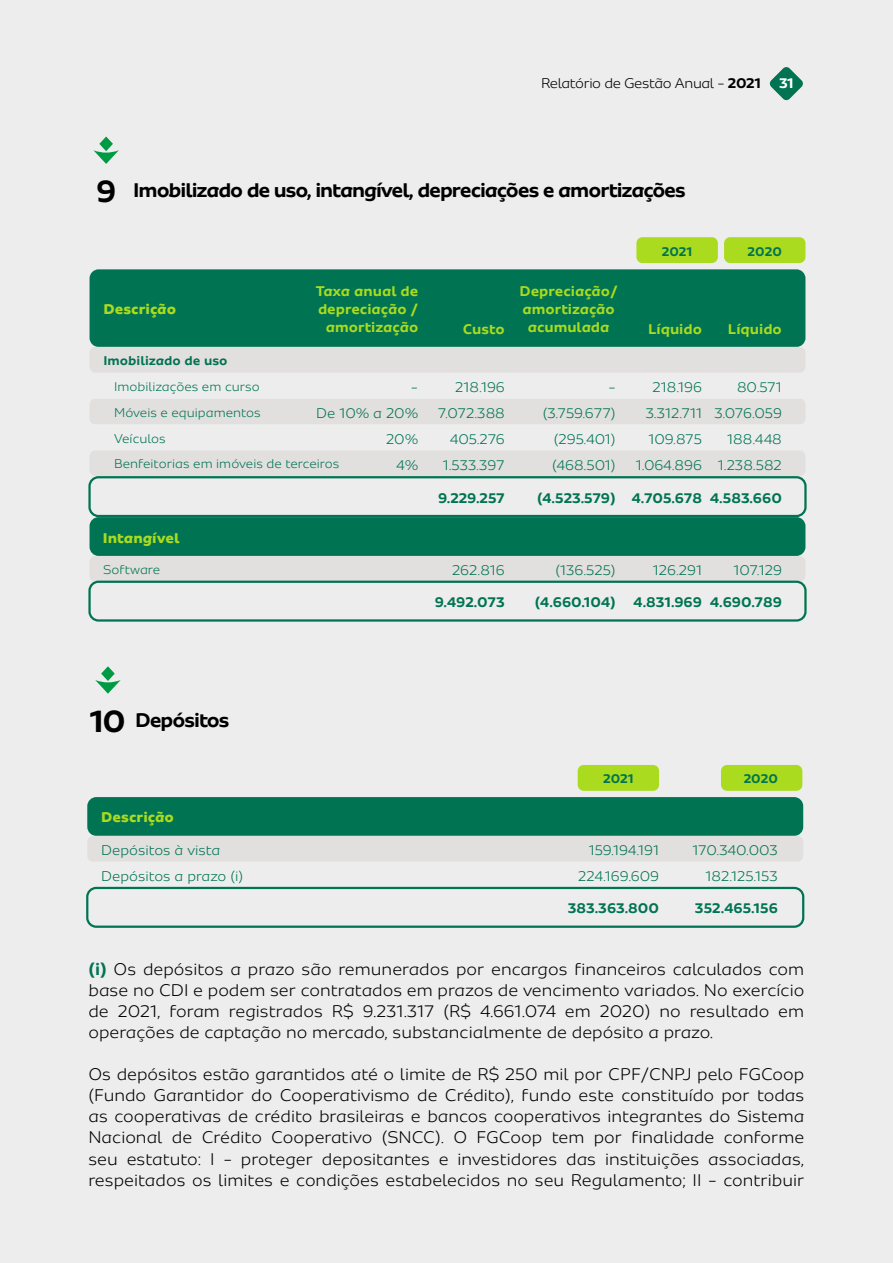
<style>
.page{position:relative;width:893px;height:1263px;background:#ededed}
.page>*{position:absolute;margin:0;border:0;box-sizing:border-box;transform-origin:0 0}
.t1{font:700 21px "Sua";letter-spacing:-.05em;color:#000}
.t2{font:300 18px/21px "Sua";color:#000;text-align:justify}
.t3{font:300 15px/25.8px "Sua";color:#007452;text-align:right}
.t4{font:700 15px "Sua";color:#007452}
.t5{font:700 15px/18px "Sua";color:#aadb1e}
.t6{font:300 15px "Sua";letter-spacing:-.025em;color:#000}
.t7{font:800 15px "Sua";color:#aadb1e}
.t8{font:300 13.5px/25.8px "Sua";color:#007452}
.t9{font:700 13.5px "Sua";color:#007452}
.s1{font-weight:700}
.s2{font-weight:700;color:#fff}
.s3{font-size:33px}
.s4{font-weight:700;color:#007452}
</style>
<div class="page">
<svg style="left:769px;top:67px;width:34px;height:34px"></svg>
<div style="left:721px;top:765px;width:81px;height:26px;background:#aadb1e;border-radius:6px"></div>
<div style="left:578px;top:765px;width:81px;height:26px;background:#aadb1e;border-radius:6px"></div>
<div style="left:87px;top:797px;width:716px;height:39px;background:#007452;border-radius:9px"></div>
<div style="left:87px;top:836px;width:716px;height:26px;background:#e2dfdf;border-radius:6px"></div>
<div style="left:86px;top:887px;width:718px;height:41px;border:2px solid #007452;border-radius:9px"></div>
<svg style="left:93px;top:137px;width:26px;height:27px"></svg>
<div style="left:90px;top:269px;width:715px;height:78px;background:#007452;border-radius:9px"></div>
<div style="left:90px;top:347px;width:715px;height:26px;background:#e2dfdf;border-radius:6px"></div>
<div style="left:90px;top:556px;width:715px;height:26px;background:#e2dfdf;border-radius:6px"></div>
<div style="left:90px;top:450px;width:715px;height:26px;background:#e2dfdf;border-radius:6px"></div>
<div style="left:90px;top:399px;width:715px;height:25px;background:#e2dfdf;border-radius:6px"></div>
<div style="left:88px;top:476px;width:719px;height:41px;border:2px solid #007452;border-radius:9px"></div>
<div style="left:88px;top:581px;width:719px;height:41px;border:2px solid #007452;border-radius:9px"></div>
<div style="left:724px;top:237px;width:81px;height:26px;background:#aadb1e;border-radius:6px"></div>
<div style="left:636px;top:237px;width:82px;height:26px;background:#aadb1e;border-radius:6px"></div>
<div style="left:90px;top:517px;width:715px;height:39px;background:#007452;border-radius:9px"></div>
<svg style="left:95px;top:666px;width:26px;height:28px"></svg>
<p class="t6" style="left:541px;top:75px;width:254px">Relatório de Gestão Anual - <span class="s1">2021</span> <span class="s2">31</span></p>
<p class="t1" style="left:96px;top:178px;width:591px"><span class="s3">9</span> Imobilizado de uso, intangível, depreciações e amortizações</p>
<p class="t7" style="left:103px;top:300px;width:74px">Descrição</p>
<p class="t5" style="left:316px;top:282px;width:104px;text-align:right">Taxa anual de depreciação / amortização</p>
<p class="t9" style="left:103px;top:353px;width:126px">Imobilizado de uso</p>
<p class="t8" style="left:114px;top:374px;width:227px">Imobilizações em curso<br>Móveis e equipamentos<br>Veículos<br>Benfeitorias em imóveis de terceiros</p>
<p class="t3" style="left:316px;top:374px;width:104px">-<br>De 10% a 20%<br>20%<br>4%</p>
<p class="t7" style="left:103px;top:528px;width:78px">Intangível</p>
<p class="t8" style="left:103px;top:557px;width:59px">Software</p>
<p class="t5" style="left:519px;top:282px;width:100px">Depreciação/ amortização</p>
<p class="t5" style="left:463px;top:319px;width:43px">Custo</p>
<p class="t5" style="left:528px;top:318px;width:83px">acumulada</p>
<p class="t9" style="left:662px;top:243px;width:32px">2021</p>
<p class="t9" style="left:748px;top:243px;width:36px">2020</p>
<p class="t5" style="left:648px;top:319px;width:55px">Líquido</p>
<p class="t5" style="left:728px;top:319px;width:55px">Líquido</p>
<p class="t3" style="left:438px;top:374px;width:69px">218.196<br>7.072.388<br>405.276<br>1.533.397</p>
<p class="t4" style="left:438px;top:489px;width:68px">9.229.257</p>
<p class="t3" style="left:543px;top:374px;width:74px">- (3.759.677) (295.401) (468.501)</p>
<p class="t4" style="left:537px;top:489px;width:80px">(4.523.579)</p>
<p class="t3" style="left:636px;top:374px;width:68px">218.196<br>3.312.711<br>109.875<br>1.064.896</p>
<p class="t3" style="left:714px;top:374px;width:69px">80.571<br>3.076.059<br>188.448<br>1.238.582</p>
<p class="t4" style="left:632px;top:489px;width:72px">4.705.678</p>
<p class="t4" style="left:710px;top:489px;width:73px">4.583.660</p>
<p class="t3" style="left:452px;top:557px;width:54px">262.816</p>
<p class="t4" style="left:435px;top:593px;width:72px">9.492.073</p>
<p class="t3" style="left:555px;top:557px;width:62px">(136.525)</p>
<p class="t4" style="left:535px;top:593px;width:82px">(4.660.104)</p>
<p class="t3" style="left:653px;top:557px;width:51px">126.291</p>
<p class="t4" style="left:634px;top:593px;width:70px">4.831.969</p>
<p class="t3" style="left:733px;top:557px;width:50px">107.129</p>
<p class="t4" style="left:710px;top:593px;width:73px">4.690.789</p>
<p class="t1" style="left:90px;top:707px;width:142px"><span class="s3">10</span> Depósitos</p>
<p class="t7" style="left:101px;top:808px;width:74px">Descrição</p>
<p class="t9" style="left:603px;top:771px;width:32px">2021</p>
<p class="t9" style="left:744px;top:771px;width:36px">2020</p>
<p class="t3" style="left:101px;top:837px;width:143px;text-align:left">Depósitos à vista<br>Depósitos a prazo (i)</p>
<p class="t3" style="left:578px;top:837px;width:82px">159.194.191<br>224.169.609</p>
<p class="t3" style="left:692px;top:837px;width:87px">170.340.003<br>182.125.153</p>
<p class="t4" style="left:568px;top:899px;width:93px">383.363.800</p>
<p class="t4" style="left:695px;top:899px;width:84px">352.465.156</p>
<p class="t2" style="left:88px;top:959px;width:717px"><span class="s4">(i)</span> Os depósitos a prazo são remunerados por encargos financeiros calculados com base no CDI e podem ser contratados em prazos de vencimento variados. No exercício de 2021, foram registrados R$ 9.231.317 (R$ 4.661.074 em 2020) no resultado em operações de captação no mercado, substancialmente de depósito a prazo.</p>
<p class="t2" style="left:88px;top:1064px;width:717px">Os depósitos estão garantidos até o limite de R$ 250 mil por CPF/CNPJ pelo FGCoop (Fundo Garantidor do Cooperativismo de Crédito), fundo este constituído por todas as cooperativas de crédito brasileiras e bancos cooperativos integrantes do Sistema Nacional de Crédito Cooperativo (SNCC). O FGCoop tem por finalidade conforme seu estatuto: I - proteger depositantes e investidores das instituições associadas, respeitados os limites e condições estabelecidos no seu Regulamento; II - contribuir</p>
</div>
